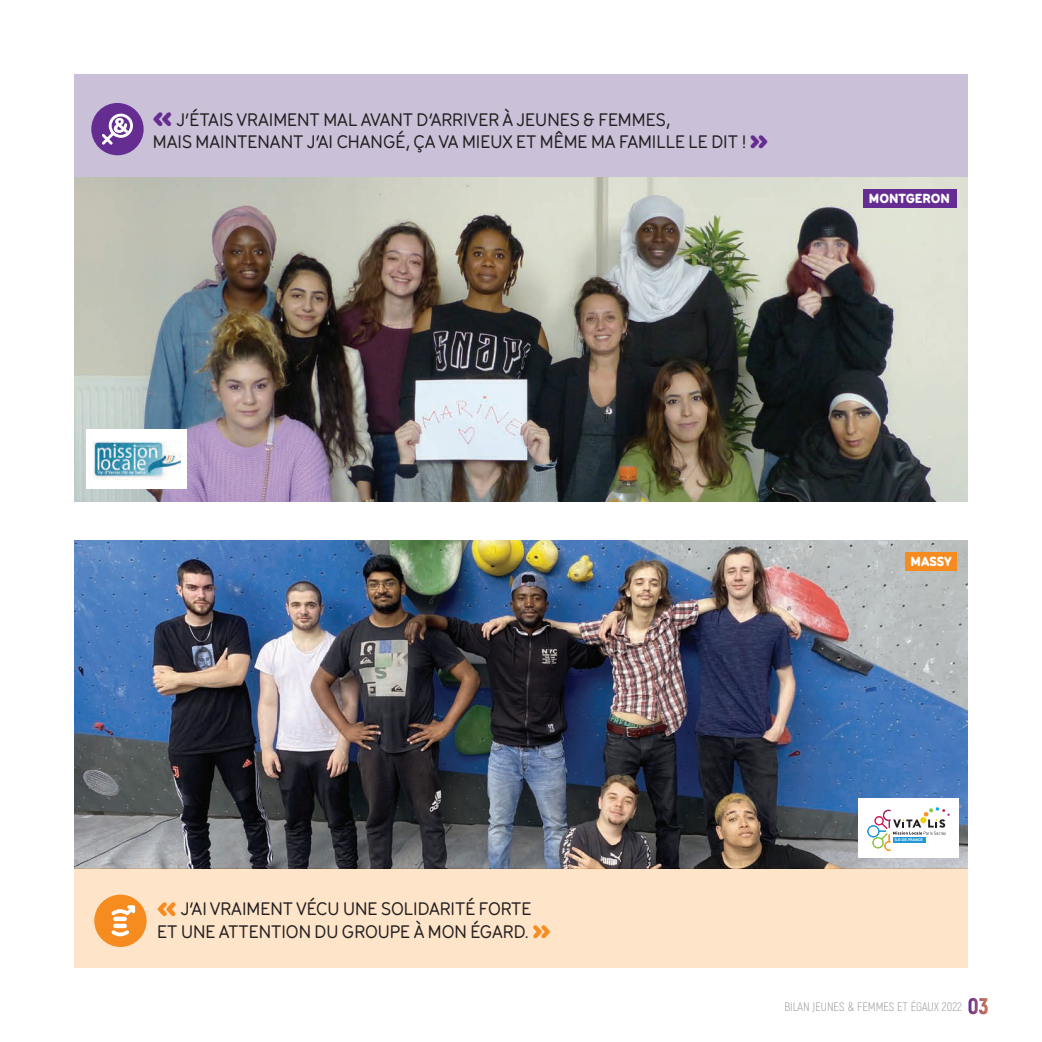
<style>
.page{position:relative;width:1042px;height:1042px;background:#fff}
.page>*{position:absolute;margin:0;border:0;box-sizing:border-box;transform-origin:0 0}
.t1{font:500 19.25px/22.8px "Menco";color:#231f20}
.t2{font:900 14px "Menco";color:#fff}
.t3{font:300 12.25px "Akrobat";color:#939598}
.t4{font:700 3.68px "Arial";color:#fff}
.s1{font-weight:900;font-size:29.75px;color:#652d91}
.s2{font-weight:900;font-size:28px;color:#652d91}
.s3{font-weight:900;font-size:29.75px;color:#f68b1f}
.s4{font-weight:900;font-size:28px;color:#f68b1f}
.s5{font-weight:900;font-size:22.75px;color:#fff}
</style>
<div class="page">
<img style="left:74px;top:177px;width:893px;height:324px">
<div style="left:74px;top:868px;width:893px;height:99px;background:#fee4c9"></div>
<div style="left:94px;top:894px;width:53px;height:53px;background:#f68b1f;border-radius:50%"></div>
<div style="left:113px;top:916px;width:14px;height:5px;background:#fff;border-radius:2px"></div>
<hr style="left:113px;top:924px;width:14px;height:4px;background:#fff;border-radius:2px">
<svg style="left:111px;top:930px;width:18px;height:6px"></svg>
<svg style="left:111px;top:905px;width:24px;height:10px"></svg>
<div style="left:87px;top:429px;width:100px;height:60px;background:#fff"></div>
<img style="left:93px;top:441px;width:88px;height:38px">
<div style="left:863px;top:190px;width:93px;height:18px;background:#652d91"></div>
<div style="left:74px;top:74px;width:893px;height:103px;background:#cac0d8"></div>
<div style="left:91px;top:103px;width:53px;height:52px;background:#652d91;border-radius:50%"></div>
<svg style="left:102px;top:114px;width:31px;height:31px"></svg>
<img style="left:74px;top:541px;width:893px;height:327px">
<div style="left:858px;top:798px;width:100px;height:59px;background:#fff"></div>
<svg style="left:867px;top:807px;width:82px;height:44px"></svg>
<div style="left:893px;top:837px;width:32px;height:6px;background:#1f98d5"></div>
<div style="left:905px;top:552px;width:51px;height:18px;background:#f68b1f"></div>
<p class="t1" style="left:153px;top:107px;width:617px"><span class="s1">«</span> J’ÉTAIS VRAIMENT MAL AVANT D’ARRIVER À JEUNES &amp; FEMMES,<br>MAIS MAINTENANT J’AI CHANGÉ, ÇA VA MIEUX ET MÊME MA FAMILLE LE DIT ! <span class="s2">»</span></p>
<p class="t2" style="left:869px;top:188px;width:83px">MONTGERON</p>
<p class="t1" style="left:157px;top:896px;width:395px"><span class="s3">«</span> J’AI VRAIMENT VÉCU UNE SOLIDARITÉ FORTE<br>ET UNE ATTENTION DU GROUPE À MON ÉGARD. <span class="s4">»</span></p>
<p class="t2" style="left:910px;top:551px;width:43px">MASSY</p>
<p class="t4" style="left:895px;top:837px;width:30px">ÎLE-DE-FRANCE</p>
<p class="t3" style="left:784px;top:999px;width:206px">BILAN JEUNES &amp; FEMMES ET ÉGAUX 2022 <span class="s5">03</span></p>
</div>
